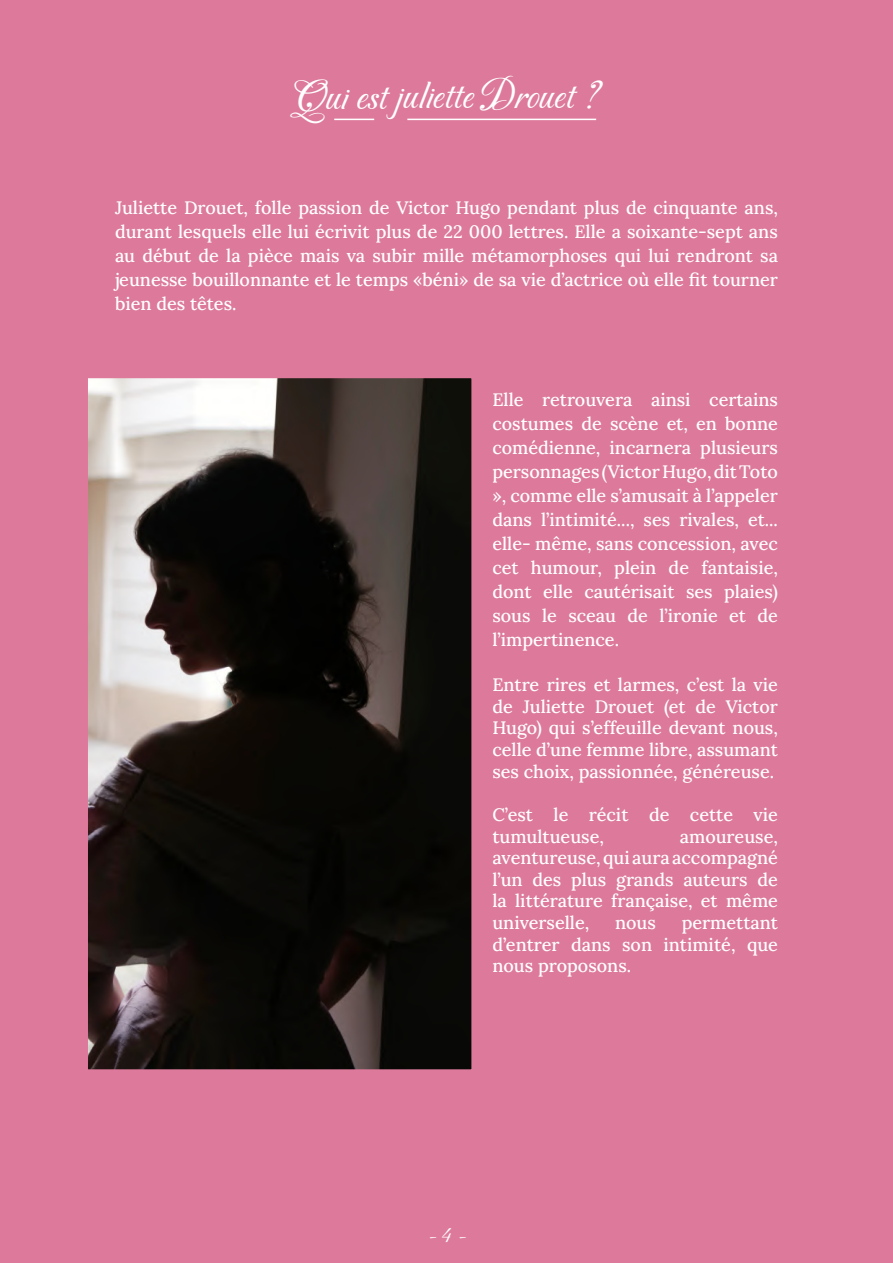
<style>
.page{position:relative;width:893px;height:1263px;background:#dd7a9b}
.page>*{position:absolute;margin:0;border:0;box-sizing:border-box;transform-origin:0 0}
.t1{font:42px "Carattere";color:#fff}
.t2{font:24px "Carattere";color:#fff}
.t3{font:18px/24px "Lora";color:#fff;text-align:justify}
</style>
<div class="page">
<img style="left:89px;top:379px;width:381px;height:689px">
<hr style="left:407px;top:119px;width:189px;height:1px;background:#fff">
<hr style="left:334px;top:119px;width:40px;height:1px;background:#fff">
<h1 class="t1" style="left:294px;top:69px;width:306px">Qui est juliette Drouet ?</h1>
<p class="t3" style="left:115px;top:194px;width:664px">Juliette Drouet, folle passion de Victor Hugo pendant plus de cinquante ans, durant lesquels elle lui écrivit plus de 22 000 lettres. Elle a soixante-sept ans au début de la pièce mais va subir mille métamorphoses qui lui rendront sa jeunesse bouillonnante et le temps «béni» de sa vie d’actrice où elle fit tourner bien des têtes.</p>
<p class="t3" style="left:492px;top:386px;width:287px">Elle retrouvera ainsi certains costumes de scène et, en bonne comédienne, incarnera plusieurs personnages (Victor Hugo, dit Toto », comme elle s’amusait à l’appeler dans l’intimité..., ses rivales, et... elle- même, sans concession, avec cet humour, plein de fantaisie, dont elle cautérisait ses plaies) sous le sceau de l’ironie et de l’impertinence.</p>
<p class="t3" style="left:492px;top:673px;width:287px;line-height:21.6px">Entre rires et larmes, c’est la vie de Juliette Drouet (et de Victor Hugo) qui s’effeuille devant nous, celle d’une femme libre, assumant ses choix, passionnée, généreuse.</p>
<p class="t3" style="left:492px;top:802px;width:287px;line-height:21.6px">C’est le récit de cette vie tumultueuse,</p>
<p class="t3" style="left:492px;top:824px;width:287px;line-height:21.6px;text-indent:187px">amoureuse, aventureuse, qui aura accompagné l’un des plus grands auteurs de la littérature française, et même universelle,</p>
<p class="t3" style="left:492px;top:910px;width:287px;line-height:21.6px;text-indent:189px">permettant d’entrer dans son intimité, que nous proposons.</p>
<p class="t3" style="left:615px;top:909px;width:42px">nous</p>
<h2 class="t2" style="left:427px;top:1220px;width:41px">- 4 -</h2>
</div>
